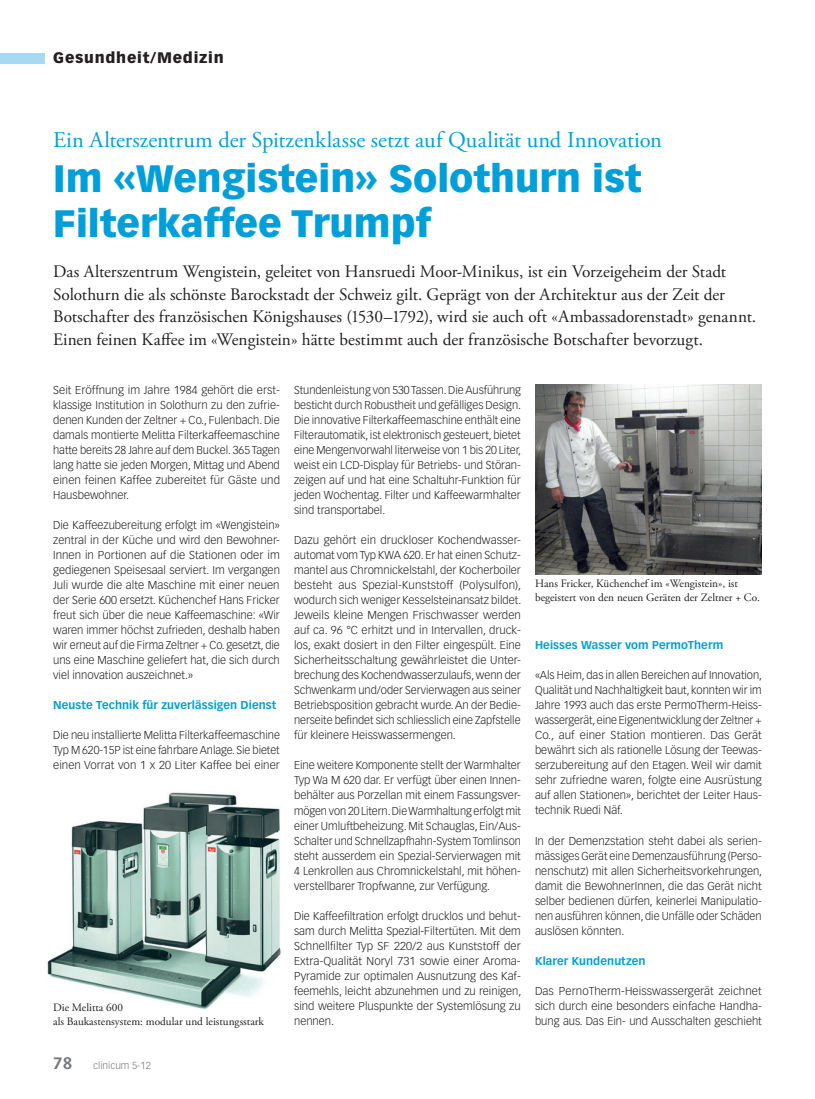
<style>
.page{position:relative;width:815px;height:1099px;background:#fff}
.page>*{position:absolute;margin:0;border:0;box-sizing:border-box;transform-origin:0 0}
.t1{font:900 37.5px/45px "Vectora LT Std";color:#009fda}
.t2{font:22.5px "Adobe Garamond Pro";color:#009fda}
.t3{font:17.5px/22.5px "Adobe Garamond Pro";color:#231f20}
.t4{font:900 15px "Vectora LT Std";letter-spacing:.05em;color:#231f20}
.t5{font:300 11.25px/15px "Vectora LT Std";color:#231f20;text-align:justify}
.t6{font:11.25px/13.5px "Adobe Garamond Pro";color:#231f20}
.t7{font:700 11.25px "Vectora LT Std";letter-spacing:.005em;color:#009fda}
.t8{font:300 10px "Vectora LH";color:#76787b}
.s1{font-weight:700;font-size:16.25px}
</style>
<div class="page">
<div style="left:0;top:53px;width:45px;height:10px;background:#a5daf2"></div>
<img style="left:535px;top:385px;width:227px;height:189px">
<img style="left:47px;top:792px;width:234px;height:217px">
<h3 class="t4" style="left:53px;top:49px;width:172px">Gesundheit/Medizin</h3>
<h2 class="t2" style="left:53px;top:126px;width:610px">Ein Alterszentrum der Spitzenklasse setzt auf Qualität und Innovation</h2>
<h1 class="t1" style="left:53px;top:155px;width:590px">Im «Wengistein» Solothurn ist<br>Filterkaffee Trumpf</h1>
<p class="t3" style="left:53px;top:261px;width:705px">Das Alterszentrum Wengistein, geleitet von Hansruedi Moor-Minikus, ist ein Vorzeigeheim der Stadt Solothurn die als schönste Barockstadt der Schweiz gilt. Geprägt von der Architektur aus der Zeit der Botschafter des französischen Königshauses (1530–1792), wird sie auch oft «Ambassadorenstadt» genannt.<br>Einen feinen Kaffee im «Wengistein» hätte bestimmt auch der französische Botschafter bevorzugt.</p>
<p class="t5" style="left:294px;top:383px;width:229px">Stundenleistung von 530 Tassen. Die Ausführung besticht durch Robustheit und gefälliges Design.<br>Die innovative Filterkaffeemaschine enthält eine Filterautomatik, ist elektronisch gesteuert, bietet eine Mengenvorwahl literweise von 1 bis 20 Liter, weist ein LCD-Display für Betriebs- und Störan&shy;zeigen auf und hat eine Schaltuhr-Funktion für jeden Wochentag. Filter und Kaffeewarmhalter sind transportabel.</p>
<p class="t5" style="left:294px;top:533px;width:229px;text-align:left">Dazu gehört ein druckloser Kochendwasser&shy;automat vom Typ KWA 620. Er hat einen Schutz&shy;mantel aus Chromnickelstahl, der Kocherboiler besteht aus Spezial-Kunststoff (Polysulfon), wodurch sich weniger Kesselsteinansatz bildet.<br>Jeweils kleine Mengen Frischwasser werden auf ca. 96 °C erhitzt und in Intervallen, druck&shy;los, exakt dosiert in den Filter eingespült. Eine Sicherheitsschaltung gewährleistet die Unter&shy;brechung des Kochendwasserzulaufs, wenn der Schwenkarm und/oder Servierwagen aus seiner Betriebsposition gebracht wurde. An der Bedie&shy;nerseite befindet sich schliesslich eine Zapfstelle für kleinere Heisswassermengen.</p>
<p class="t5" style="left:294px;top:758px;width:228px">Eine weitere Komponente stellt der Warmhalter Typ Wa M 620 dar. Er verfügt über einen Innen&shy;behälter aus Porzellan mit einem Fassungsver&shy;mögen von 20 Litern. Die Warmhaltung erfolgt mit einer Umluftbeheizung. Mit Schauglas, Ein/Aus-Schalter und Schnellzapfhahn-System Tomlinson steht ausserdem ein Spezial-Servierwagen mit 4 Lenkrollen aus Chromnickelstahl, mit höhen&shy;verstellbarer Tropfwanne, zur Verfügung.</p>
<p class="t5" style="left:294px;top:908px;width:229px">Die Kaffeefiltration erfolgt drucklos und behut&shy;sam durch Melitta Spezial-Filtertüten. Mit dem Schnellfilter Typ SF 220/2 aus Kunststoff der Extra-Qualität Noryl 731 sowie einer Aroma-Pyramide zur optimalen Ausnutzung des Kaf&shy;feemehls, leicht abzunehmen und zu reinigen, sind weitere Pluspunkte der Systemlösung zu nennen.</p>
<p class="t5" style="left:53px;top:383px;width:228px">Seit Eröffnung im Jahre 1984 gehört die erst&shy;klassige Institution in Solothurn zu den zufrie&shy;denen Kunden der Zeltner + Co., Fulenbach. Die damals montierte Melitta Filterkaffeemaschine hatte bereits 28 Jahre auf dem Buckel. 365 Tagen lang hatte sie jeden Morgen, Mittag und Abend einen feinen Kaffee zubereitet für Gäste und Hausbewohner.</p>
<p class="t5" style="left:53px;top:518px;width:228px">Die Kaffeezubereitung erfolgt im «Wengistein» zentral in der Küche und wird den Bewohner-Innen in Portionen auf die Stationen oder im gediegenen Speisesaal serviert. Im vergangen Juli wurde die alte Maschine mit einer neuen der Serie 600 ersetzt. Küchenchef Hans Fricker freut sich über die neue Kaffeemaschine: «Wir waren immer höchst zufrieden, deshalb haben wir erneut auf die Firma Zeltner + Co. gesetzt, die uns eine Maschine geliefert hat, die sich durch viel innovation auszeichnet.»</p>
<p class="t7" style="left:53px;top:698px;width:225px">Neuste Technik für zuverlässigen Dienst</p>
<p class="t5" style="left:53px;top:728px;width:228px">Die neu installierte Melitta Filterkaffeemaschine Typ M 620-15P ist eine fahrbare Anlage. Sie bietet einen Vorrat von 1 x 20 Liter Kaffee bei einer</p>
<p class="t6" style="left:535px;top:577px;width:226px">Hans Fricker, Küchenchef im «Wengistein», ist begeistert von den neuen Geräten der Zeltner + Co.</p>
<p class="t7" style="left:535px;top:638px;width:190px">Heisses Wasser vom PermoTherm</p>
<p class="t5" style="left:535px;top:668px;width:229px">«Als Heim, das in allen Bereichen auf Innovation, Qualität und Nachhaltigkeit baut, konnten wir im Jahre 1993 auch das erste PermoTherm-Heiss&shy;wassergerät, eine Eigenentwicklung der Zeltner + Co., auf einer Station montieren. Das Gerät bewährt sich als rationelle Lösung der Teewas&shy;serzubereitung auf den Etagen. Weil wir damit sehr zufriedne waren, folgte eine Ausrüstung auf allen Stationen», berichtet der Leiter Haus&shy;technik Ruedi Näf.</p>
<p class="t5" style="left:535px;top:833px;width:229px;text-align:left">In der Demenzstation steht dabei als serien&shy;mässiges Gerät eine Demenzausführung (Perso&shy;nenschutz) mit allen Sicherheitsvorkehrungen, damit die BewohnerInnen, die das Gerät nicht selber bedienen dürfen, keinerlei Manipulatio&shy;nen ausführen können, die Unfälle oder Schäden auslösen könnten.</p>
<p class="t7" style="left:535px;top:953px;width:112px">Klarer Kundenutzen</p>
<p class="t5" style="left:535px;top:983px;width:228px">Das PernoTherm-Heisswassergerät zeichnet sich durch eine besonders einfache Handha&shy;bung aus. Das Ein- und Ausschalten geschieht</p>
<p class="t6" style="left:53px;top:1001px;width:212px">Die Melitta 600<br>als Baukastensystem: modular und leistungsstark</p>
<p class="t8" style="left:53px;top:1059px;width:99px"><span class="s1">78</span> clinicum 5-12</p>
</div>
